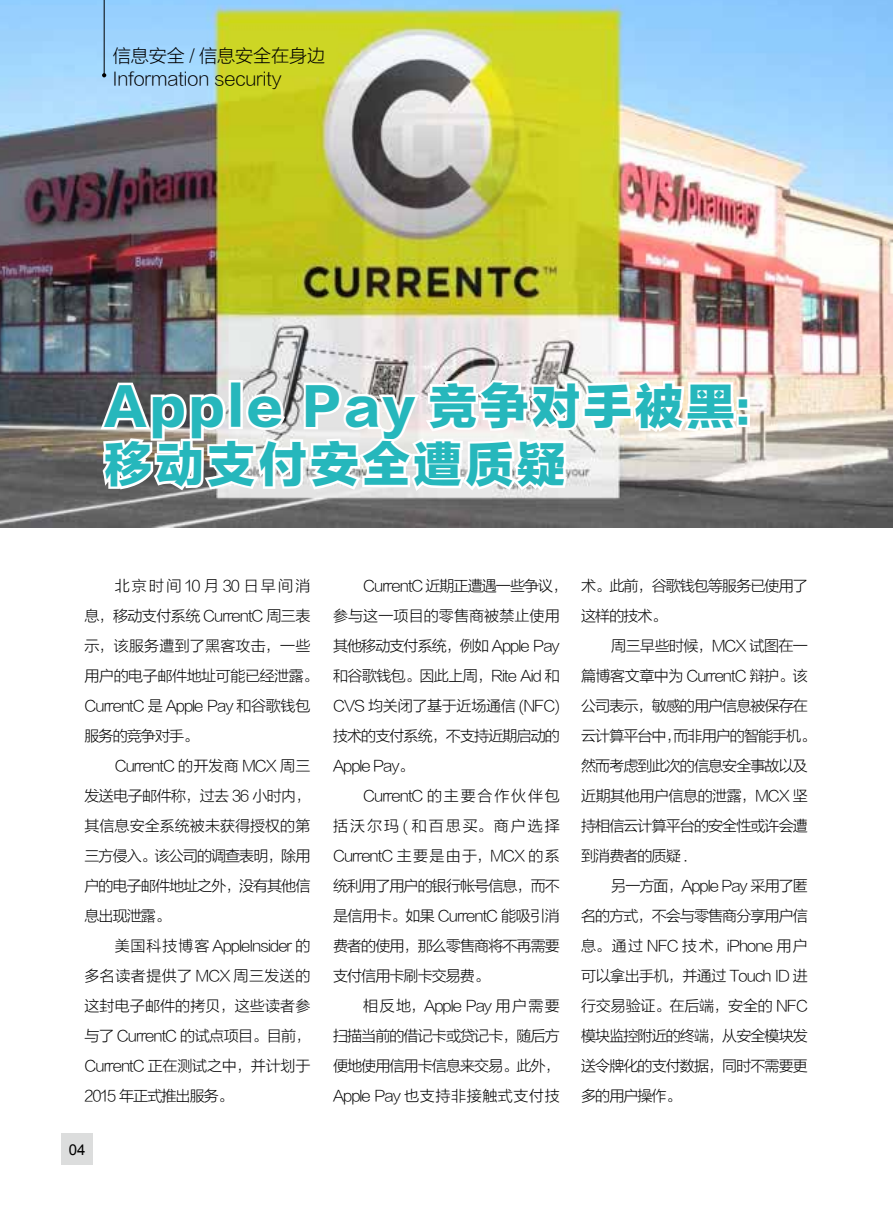
<style>
.page{position:relative;width:893px;height:1212px;background:#fff}
.page>*{position:absolute;margin:0;border:0;box-sizing:border-box;transform-origin:0 0}
.t1{font:48.45px/58.1px "FZLTTHK GBK1 0";letter-spacing:.065em;color:#26b7bc}
.t2{font:18px/22.8px "FZLTXHK GBK1 0";color:#000}
.t3{font:15px/30px "FZLTXHK GBK1 0";letter-spacing:-.06em;color:#000;text-align:justify}
.t4{font:15px/30px "FZLTXHK GBK1 0";letter-spacing:-.025em;color:#000}
.t5{font:15px "Arial";color:#000}
</style>
<div class="page">
<img style="left:0;top:0;width:892px;height:528px">
<svg style="left:97px;top:377px;width:655px;height:119px"></svg>
<hr style="left:104px;top:0;width:1px;height:75px;background:#000">
<svg style="left:102px;top:73px;width:4px;height:4px"></svg>
<div style="left:61px;top:1133px;width:32px;height:32px;background:#dcdddd"></div>
<p class="t2" style="left:113px;top:45px;width:214px">信息安全 / 信息安全在身边<br>Information security</p>
<h1 class="t1" style="left:104px;top:381px;width:680px">Apple Pay 竞争对手被黑：移动支付安全遭质疑</h1>
<p class="t4" style="left:85px;top:572px;width:235px;text-indent:30px">北京时间10月30日早间消息，移动支付系统 CurrentC 周三表示，该服务遭到了黑客攻击，一些用户的电子邮件地址可能已经泄露。<br>CurrentC 是 Apple Pay 和谷歌钱包服务的竞争对手。</p>
<p class="t3" style="left:85px;top:752px;width:227px;text-indent:30px">CurrentC 的开发商 MCX 周三发送电子邮件称，过去 36 小时内，其信息安全系统被未获得授权的第三方侵入。该公司的调查表明，除用户的电子邮件地址之外，没有其他信息出现泄露。</p>
<p class="t3" style="left:85px;top:932px;width:227px;text-indent:30px">美国科技博客 AppleInsider 的多名读者提供了 MCX 周三发送的这封电子邮件的拷贝，这些读者参与了 CurrentC 的试点项目。目前，CurrentC 正在测试之中，并计划于2015 年正式推出服务。</p>
<p class="t5" style="left:69px;top:1139px;width:18px">04</p>
<p class="t3" style="left:333px;top:572px;width:236px;text-align:left;text-indent:30px">CurrentC 近期正遭遇一些争议，参与这一项目的零售商被禁止使用其他移动支付系统，例如 Apple Pay和谷歌钱包。因此上周，Rite Aid 和<br>CVS 均关闭了基于近场通信 (NFC)技术的支付系统，不支持近期启动的<br>Apple Pay。</p>
<p class="t3" style="left:333px;top:782px;width:228px;text-indent:30px">CurrentC 的主要合作伙伴包括沃尔玛(和百思买。商户选择CurrentC 主要是由于，MCX 的系统利用了用户的银行帐号信息，而不是信用卡。如果 CurrentC 能吸引消费者的使用，那么零售商将不再需要支付信用卡刷卡交易费。</p>
<p class="t3" style="left:333px;top:992px;width:228px;text-indent:30px">相反地，Apple Pay 用户需要扫描当前的借记卡或贷记卡，随后方便地使用信用卡信息来交易。此外，Apple Pay 也支持非接触式支付技</p>
<p class="t3" style="left:581px;top:572px;width:228px">术。此前，谷歌钱包等服务已使用了这样的技术。</p>
<p class="t3" style="left:581px;top:632px;width:236px;text-align:left;text-indent:30px">周三早些时候，MCX 试图在一篇博客文章中为 CurrentC 辩护。该公司表示，敏感的用户信息被保存在云计算平台中，而非用户的智能手机。然而考虑到此次的信息安全事故以及近期其他用户信息的泄露，MCX 坚持相信云计算平台的安全性或许会遭到消费者的质疑 .</p>
<p class="t3" style="left:581px;top:872px;width:228px;text-indent:30px">另一方面，Apple Pay 采用了匿名的方式，不会与零售商分享用户信息。通过 NFC 技术，iPhone 用户可以拿出手机，并通过 Touch ID 进行交易验证。在后端，安全的 NFC模块监控附近的终端，从安全模块发送令牌化的支付数据，同时不需要更多的用户操作。</p>
</div>
